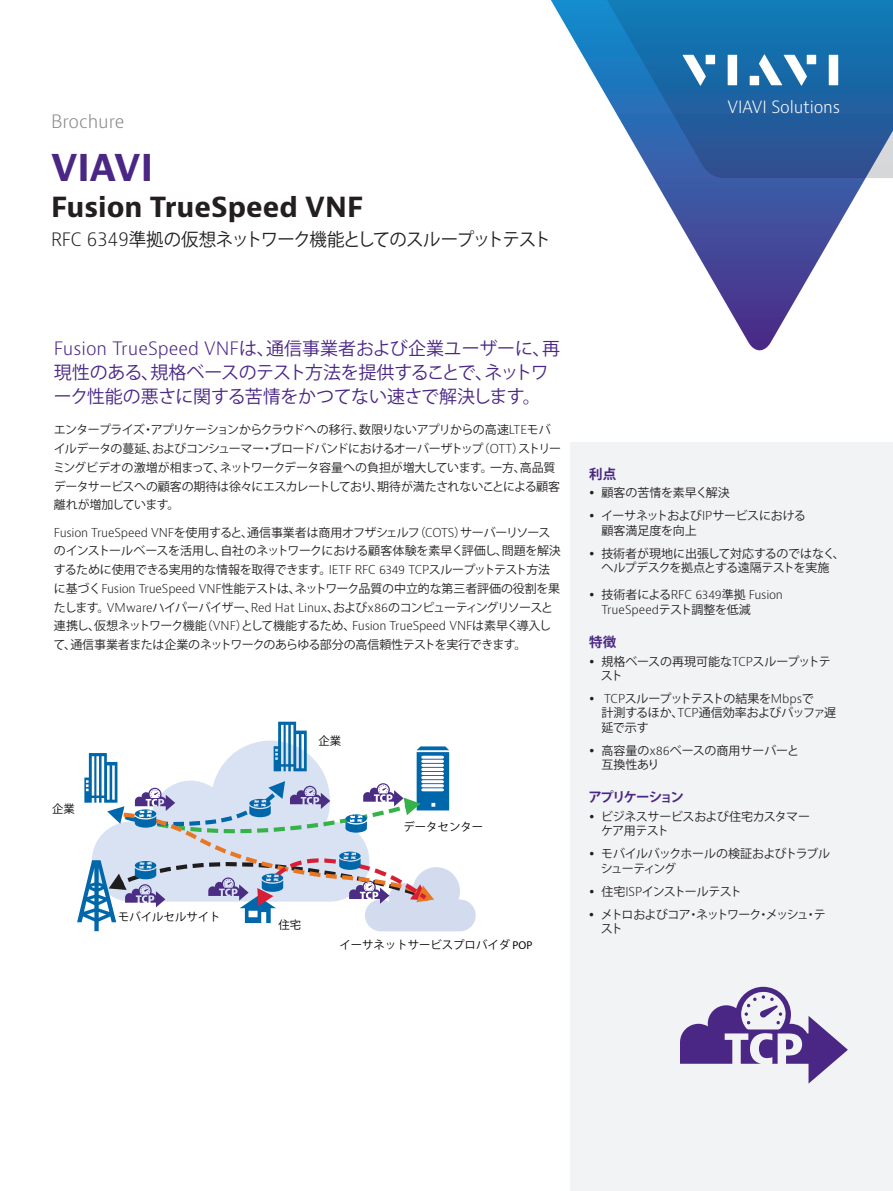
<style>
.page{position:relative;width:893px;height:1191px;background:#fff}
.page>*{position:absolute;margin:0;border:0;box-sizing:border-box;transform-origin:0 0}
.H1_Brand_Sub-Brand_2{font:700 36px "Bernino Sans";color:#4a2785}
.H2_Product_18_24{font:700 27px "Bernino Sans";color:#231f20}
.Intro_text{font:18px/24px "Koz Go Pro";letter-spacing:-.02em;color:#4a2785}
.Cover_subhead_12_pt{font:18px "Koz Go Pro";letter-spacing:-.07em;color:#231f20}
.P_DocType{font:300 18px "Bernino Sans";color:#87898c}
.t1{font:300 16.5px "Bernino Sans";letter-spacing:-.01em;color:#fff}
.t2{font:700 13.5px "Koz Go Pro";letter-spacing:-.12em;color:#4a2785}
.Body_text_8_12_5{font:12px/18.8px "Koz Go Pro";letter-spacing:-.035em;color:#231f20}
.Body_text_8_12_5-2{font:12px/14.4px "Koz Go Pro";letter-spacing:-.01em;color:#231f20}
.t3{font:300 12px/14.4px "Bernino Sans";color:#231f20}
.Body_text_8_12_5-3{font:12px/14.4px "Koz Go Pro";letter-spacing:-.09em;color:#231f20}
.Body_text_8_12_5-4{font:12px "Koz Go Pro";letter-spacing:-.08em;color:#231f20}
.Body_text_8_12_5-5{font:12px "Koz Go Pro";color:#231f20}
.t4{font:11.4px "Koz Go Pr 6 N";color:#050504}
.t5{font:11.4px "Koz Go Pro";color:#050504}
.s1{font-family:"Bernino Sans";font-weight:300}
.s2{font-family:"Myriad Pro"}
.s3{font-family:"Koz Go Pro";font-weight:400}
</style>
<div class="page">
<svg style="left:653px;top:178px;width:213px;height:172px"></svg>
<svg style="left:551px;top:0;width:342px;height:178px"></svg>
<svg style="left:682px;top:55px;width:24px;height:31px"></svg>
<div style="left:706px;top:55px;width:9px;height:9px;background:#fff"></div>
<div style="left:728px;top:55px;width:9px;height:30px;background:#fff"></div>
<div style="left:807px;top:55px;width:9px;height:9px;background:#fff"></div>
<div style="left:829px;top:55px;width:9px;height:30px;background:#fff"></div>
<svg style="left:759px;top:54px;width:48px;height:32px"></svg>
<div style="left:750px;top:76px;width:9px;height:9px;background:#fff"></div>
<div style="left:570px;top:442px;width:323px;height:749px;background:#f2f3f4"></div>
<svg style="left:77px;top:721px;width:399px;height:210px"></svg>
<svg style="left:680px;top:986px;width:168px;height:97px"></svg>
<p class="P_DocType" style="left:51px;top:110px;width:75px">Brochure</p>
<p class="H1_Brand_Sub-Brand_2" style="left:51px;top:145px;width:104px">VIAVI</p>
<p class="H2_Product_18_24" style="left:51px;top:190px;width:313px">Fusion TrueSpeed VNF</p>
<p class="Cover_subhead_12_pt" style="left:51px;top:228px;width:501px"><span class="s1">RFC 6349</span>準拠の仮想ネットワーク機能としてのスループットテスト</p>
<h3 class="t1" style="left:728px;top:96px;width:114px">VIAVI Solutions</h3>
<p class="Intro_text" style="left:54px;top:337px;width:508px"><span class="s1">Fusion TrueSpeed VNF</span>は、通信事業者および企業ユーザーに、再現性のある、規格ベースのテスト方法を提供することで、ネットワーク性能の悪さに関する苦情をかつてない速さで解決します。</p>
<p class="Body_text_8_12_5" style="left:53px;top:421px;width:510px">エンタープライズ・アプリケーションからクラウドへの移行、数限りないアプリからの高速<span class="s1">LTE</span>モバイルデータの蔓延、およびコンシューマー・ブロードバンドにおけるオーバーザトップ（<span class="s1">OTT</span>）ストリーミングビデオの激増が相まって、ネットワークデータ容量への負担が増大しています。一方、高品質データサービスへの顧客の期待は徐々にエスカレートしており、期待が満たされないことによる顧客離れが増加しています。</p>
<p class="Body_text_8_12_5" style="left:54px;top:523px;width:509px"><span class="s1">Fusion TrueSpeed VNF</span>を使用すると、通信事業者は商用オフザシェルフ（<span class="s1">COTS</span>）サーバーリソースのインストールベースを活用し、自社のネットワークにおける顧客体験を素早く評価し、問題を解決するために使用できる実用的な情報を取得できます。<span class="s1">IETF RFC 6349 TCP</span>スループットテスト方法に基づく <span class="s1">Fusion TrueSpeed VNF</span>性能テストは、ネットワーク品質の中立的な第三者評価の役割を果たします。<span class="s1">VMware</span>ハイパーバイザー、<span class="s1">Red Hat Linux</span>、および<span class="s1">x86</span>のコンピューティングリソースと連携し、仮想ネットワーク機能（<span class="s1">VNF</span>）として機能するため、<span class="s1">Fusion TrueSpeed VNF</span>は素早く導入して、通信事業者または企業のネットワークのあらゆる部分の高信頼性テストを実行できます。</p>
<p class="t5" style="left:52px;top:801px;width:24px">企業</p>
<p class="t5" style="left:118px;top:909px;width:104px">モバイルセルサイト</p>
<p class="t5" style="left:318px;top:733px;width:24px">企業</p>
<p class="t4" style="left:403px;top:820px;width:81px">データセンター</p>
<p class="t4" style="left:279px;top:918px;width:24px">住宅</p>
<p class="t4" style="left:339px;top:938px;width:194px">イーサネットサービスプロバイダ <span class="s2">POP</span></p>
<p class="t2" style="left:589px;top:465px;width:28px">利点</p>
<p class="Body_text_8_12_5-5" style="left:601px;top:485px;width:130px">顧客の苦情を素早く解決</p>
<p class="Body_text_8_12_5" style="left:601px;top:509px;width:206px;line-height:14.4px">イーサネットおよび<span class="s1">IP</span>サービスにおける顧客満足度を向上</p>
<p class="Body_text_8_12_5" style="left:601px;top:546px;width:245px;line-height:14.4px">技術者が現地に出張して対応するのではなく、ヘルプデスクを拠点とする遠隔テストを実施</p>
<p class="t3" style="left:601px;top:588px;width:183px"><span class="s3">技術者による</span>RFC 6349<span class="s3">準拠</span> Fusion<br>TrueSpeed<span class="s3">テスト調整を低減</span></p>
<p class="t2" style="left:589px;top:633px;width:28px">特徴</p>
<p class="Body_text_8_12_5-2" style="left:601px;top:654px;width:231px">規格ベースの再現可能な<span class="s1">TCP</span>スループットテスト</p>
<p class="Body_text_8_12_5" style="left:601px;top:691px;width:236px;line-height:14.4px"><span class="s1">TCP</span>スループットテストの結果を<span class="s1">Mbps</span>で<br>計測するほか、<span class="s1">TCP</span>通信効率およびバッファ遅延で示す</p>
<p class="Body_text_8_12_5-2" style="left:601px;top:743px;width:199px">高容量の<span class="s1">x86</span>ベースの商用サーバーと互換性あり</p>
<p class="t2" style="left:588px;top:788px;width:97px">アプリケーション</p>
<p class="Body_text_8_12_5" style="left:601px;top:809px;width:211px;line-height:14.4px">ビジネスサービスおよび住宅カスタマーケア用テスト</p>
<p class="Body_text_8_12_5" style="left:601px;top:847px;width:231px;line-height:14.4px">モバイルバックホールの検証およびトラブルシューティング</p>
<p class="Body_text_8_12_5-4" style="left:601px;top:883px;width:142px">住宅<span class="s1">ISP</span>インストールテスト</p>
<p class="Body_text_8_12_5-3" style="left:601px;top:907px;width:226px">メトロおよびコア・ネットワーク・メッシュ・テスト</p>
</div>
